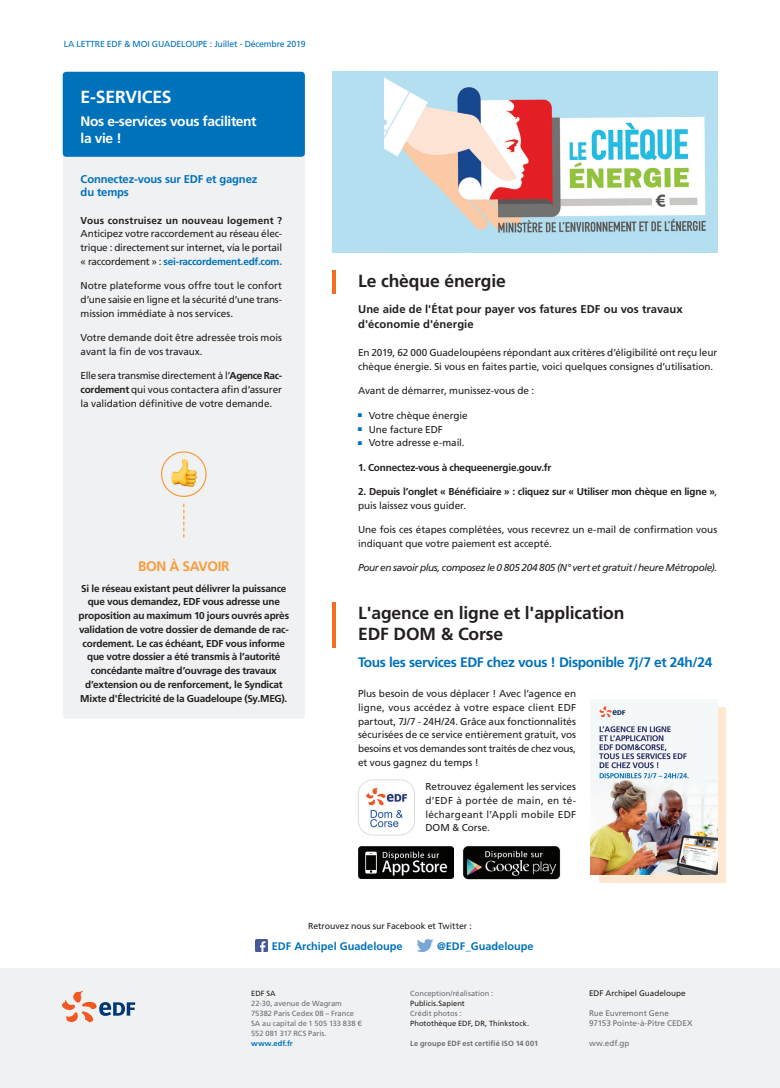
<style>
.page{position:relative;width:780px;height:1088px;background:#fff}
.page>*{position:absolute;margin:0;border:0;box-sizing:border-box;transform-origin:0 0}
.t1{font:700 17.5px/21px "Frutiger LT Std";letter-spacing:-.005em;color:#231f20}
.t2{font:700 17.5px "Frutiger LT Std";letter-spacing:-.005em;color:#fff}
.t3{font:700 13.75px "Frutiger LT Std";letter-spacing:-.025em;color:#0072bc}
.t4{font:700 13.75px/16.5px "Frutiger LT Std";letter-spacing:-.025em;color:#fff}
.t5{font:700 13.75px "Frutiger LT Std";letter-spacing:-.025em;color:#f89c3f}
.t6{font:700 11.25px/15px "Frutiger LT Std";letter-spacing:.01em;color:#231f20}
.t7{font:700 11.25px/13.5px "Frutiger LT Std";letter-spacing:-.015em;color:#0072bc}
.t8{font:700 11px "Frutiger LT Std";color:#0072bc}
.t9{font:10px/13.8px "Frutiger LT Std";letter-spacing:-.01em;color:#231f20;text-align:justify}
.t10{font:700 10px/13.8px "Frutiger LT Std";letter-spacing:-.02em;color:#231f20}
.t11{font:italic 10px "Frutiger LT Std";letter-spacing:-.035em;color:#231f20}
.t12{font:700 10px "Frutiger LT Std";letter-spacing:.015em;color:#231f20}
.t13{font:8.75px "Frutiger LT Std";letter-spacing:-.02em;color:#0072bc}
.t14{font:8.75px "Frutiger LT Std";color:#231f20}
.t15{font:8.12px/10px "Frutiger LT Std";color:#6c6d70}
.t16{font:8.12px "Frutiger LT Std";color:#231f20}
.t17{font:7.5px/10px "Frutiger LT Std";color:#6c6d70}
.t18{font:7.5px "Frutiger LT Std";letter-spacing:.005em;color:#231f20}
.t19{font:700 7.5px "Frutiger LT Std";letter-spacing:.005em;color:#6c6d70}
.t20{font:700 7.5px "Frutiger LT Std";letter-spacing:.01em;color:#0072bc}
.s1{font-weight:700;color:#0072bc}
.s2{font-weight:700}
.s3{font-weight:400}
</style>
<div class="page">
<div style="left:0;top:968px;width:780px;height:120px;background:#f0f1f2"></div>
<svg style="left:62px;top:991px;width:73px;height:31px"></svg>
<div style="left:599px;top:708px;width:127px;height:175px;background:#fee8d1"></div>
<div style="left:63px;top:72px;width:242px;height:647px;background:#f0f1f2;border-radius:4px"></div>
<div style="left:63px;top:72px;width:242px;height:85px;background:#0072bc;border-radius:4px"></div>
<img style="left:358px;top:846px;width:95px;height:32px">
<img style="left:462px;top:846px;width:98px;height:33px">
<img style="left:361px;top:782px;width:50px;height:50px">
<div style="left:358px;top:779px;width:57px;height:56px;border:1px solid #dcdddf;border-radius:15px"></div>
<img style="left:590px;top:704px;width:127px;height:170px">
<img style="left:171px;top:460px;width:26px;height:27px">
<div style="left:161px;top:451px;width:46px;height:46px;border:1px solid #f89c3f;border-radius:50%"></div>
<svg style="left:183px;top:504px;width:1px;height:33px"></svg>
<hr style="left:332px;top:602px;width:4px;height:45px;background:#f36e21">
<img style="left:332px;top:72px;width:385px;height:180px">
<hr style="left:332px;top:270px;width:4px;height:24px;background:#f36e21">
<svg style="left:255px;top:939px;width:12px;height:12px"></svg>
<img style="left:418px;top:939px;width:15px;height:12px">
<p class="t13" style="left:64px;top:39px;width:243px">LA LETTRE EDF &amp; MOI GUADELOUPE : Juillet - Décembre 2019</p>
<h1 class="t2" style="left:81px;top:86px;width:92px">E-SERVICES</h1>
<h2 class="t4" style="left:81px;top:113px;width:177px">Nos e-services vous facilitent la vie !</h2>
<p class="t7" style="left:81px;top:172px;width:178px">Connectez-vous sur EDF et gagnez du temps</p>
<p class="t12" style="left:81px;top:214px;width:203px">Vous construisez un nouveau logement ?</p>
<p class="t9" style="left:81px;top:227px;width:203px">Anticipez votre raccordement au réseau élec&shy;trique : directement sur internet, via le portail « raccordement » : <span class="s1">sei-raccordement.edf.com.</span></p>
<p class="t9" style="left:81px;top:279px;width:203px">Notre plateforme vous offre tout le confort d’une saisie en ligne et la sécurité d’une trans&shy;mission immédiate à nos services.</p>
<p class="t9" style="left:81px;top:331px;width:203px">Votre demande doit être adressée trois mois avant la fin de vos travaux.</p>
<p class="t9" style="left:81px;top:369px;width:203px">Elle sera transmise directement à l’<span class="s2">Agence Rac&shy;cordement</span> qui vous contactera afin d’assurer la validation définitive de votre demande.</p>
<h2 class="t5" style="left:138px;top:558px;width:93px">BON À SAVOIR</h2>
<p class="t10" style="left:78px;top:581px;width:212px;text-align:center">Si le réseau existant peut délivrer la puissance que vous demandez, EDF vous adresse une proposition au maximum 10 jours ouvrés après validation de votre dossier de demande de rac&shy;cordement. Le cas échéant, EDF vous informe que votre dossier a été transmis à l’autorité concédante maître d’ouvrage des travaux d’extension ou de renforcement, le Syndicat Mixte d'Électricité de la Guadeloupe (Sy.MEG).</p>
<h1 class="t1" style="left:358px;top:270px;width:149px">Le chèque énergie</h1>
<p class="t6" style="left:358px;top:301px;width:326px">Une aide de l'État pour payer vos fatures EDF ou vos travaux d'économie d'énergie</p>
<p class="t9" style="left:358px;top:346px;width:360px">En 2019, 62 000 Guadeloupéens répondant aux critères d’éligibilité ont reçu leur chèque énergie. Si vous en faites partie, voici quelques consignes d’utilisation.</p>
<p class="t9" style="left:358px;top:384px;width:178px">Avant de démarrer, munissez-vous de :</p>
<p class="t9" style="left:358px;top:408px;width:111px"><sup>■</sup> Votre chèque énergie</p>
<p class="t9" style="left:358px;top:422px;width:86px"><sup>■</sup> Une facture EDF</p>
<p class="t9" style="left:358px;top:436px;width:108px"><sup>■</sup> Votre adresse e-mail.</p>
<p class="t10" style="left:358px;top:460px;width:195px">1. Connectez-vous à chequeenergie.gouv.fr</p>
<p class="t10" style="left:358px;top:485px;width:360px">2. Depuis l’onglet « Bénéficiaire » : cliquez sur « Utiliser mon chèque en ligne »<span class="s3">, puis laissez vous guider.</span></p>
<p class="t9" style="left:358px;top:523px;width:360px">Une fois ces étapes complétées, vous recevrez un e-mail de confirmation vous indiquant que votre paiement est accepté.</p>
<p class="t11" style="left:358px;top:562px;width:360px">Pour en savoir plus, composez le 0 805 204 805 (N° vert et gratuit / heure Métropole).</p>
<h1 class="t1" style="left:358px;top:602px;width:268px">L'agence en ligne et l'application<br>EDF DOM &amp; Corse</h1>
<h2 class="t3" style="left:358px;top:654px;width:356px">Tous les services EDF chez vous ! Disponible 7j/7 et 24h/24</h2>
<p class="t9" style="left:358px;top:687px;width:219px">Plus besoin de vous déplacer ! Avec l’agence en ligne, vous accédez à votre espace client EDF partout, 7J/7 - 24H/24. Grâce aux fonctionnalités sécurisées de ce service entièrement gratuit, vos besoins et vos demandes sont traités de chez vous, et vous gagnez du temps !</p>
<p class="t9" style="left:425px;top:780px;width:152px">Retrouvez également les services d’EDF à portée de main, en té&shy;léchargeant l’Appli mobile EDF DOM &amp; Corse.</p>
<p class="t14" style="left:308px;top:920px;width:165px">Retrouvez nous sur Facebook et Twitter :</p>
<p class="t8" style="left:272px;top:939px;width:132px">EDF Archipel Guadeloupe</p>
<p class="t8" style="left:437px;top:939px;width:98px">@EDF_Guadeloupe</p>
<p class="t18" style="left:251px;top:989px;width:26px">EDF SA</p>
<p class="t17" style="left:251px;top:998px;width:112px">22-30, avenue de Wagram<br>75382 Paris Cedex 08 – France<br>SA au capital de 1 505 133 838 €<br>552 081 317 RCS Paris.</p>
<p class="t20" style="left:251px;top:1039px;width:43px">www.edf.fr</p>
<p class="t17" style="left:410px;top:988px;width:84px">Conception/réalisation :</p>
<p class="t18" style="left:410px;top:999px;width:56px">Publicis.Sapient</p>
<p class="t17" style="left:410px;top:1008px;width:53px">Crédit photos :</p>
<p class="t18" style="left:410px;top:1019px;width:120px">Photothèque EDF, DR, Thinkstock.</p>
<p class="t19" style="left:410px;top:1039px;width:129px">Le groupe EDF est certifié ISO 14 001</p>
<p class="t16" style="left:589px;top:988px;width:98px">EDF Archipel Guadeloupe</p>
<p class="t15" style="left:589px;top:1008px;width:105px">Rue Euvremont Gene<br>97153 Pointe-à-Pitre CEDEX</p>
<p class="t15" style="left:589px;top:1038px;width:42px">ww.edf.gp</p>
</div>
